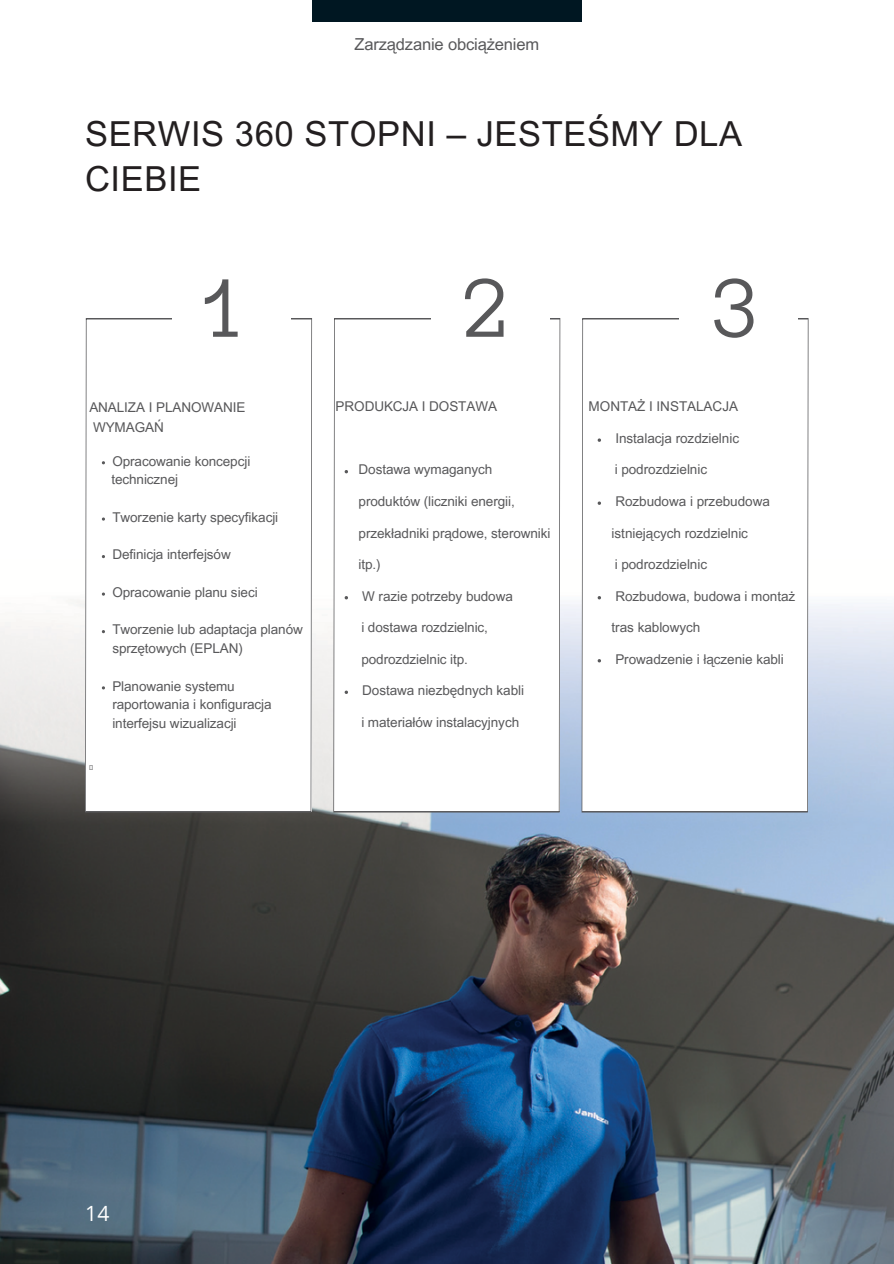
<style>
.page{position:relative;width:894px;height:1264px;background:#fff}
.page>*{position:absolute;margin:0;border:0;box-sizing:border-box;transform-origin:0 0}
.t1{font:90px "Anonymous Pro";color:#58585a}
.t2{font:34.5px/45px "Arial MT Pro";letter-spacing:.015em;color:#231f20}
.t3{font:21px "Open Sans";color:#fff}
.t4{font:16.5px "Arial MT Pro";letter-spacing:-.01em;color:#58585a}
.t5{font:13.5px/18.8px "Arial MT Pro";letter-spacing:-.005em;color:#58585a}
</style>
<div class="page">
<img style="left:0;top:559px;width:893px;height:704px">
<svg style="left:85px;top:318px;width:227px;height:494px"></svg>
<div style="left:173px;top:285px;width:117px;height:95px;background:#fff"></div>
<svg style="left:333px;top:318px;width:227px;height:494px"></svg>
<div style="left:431px;top:285px;width:118px;height:95px;background:#fff"></div>
<div style="left:312px;top:0;width:269px;height:21px;background:#001722"></div>
<svg style="left:581px;top:318px;width:227px;height:494px"></svg>
<div style="left:679px;top:285px;width:118px;height:95px;background:#fff"></div>
<svg style="left:344px;top:470px;width:4px;height:3px"></svg>
<svg style="left:344px;top:596px;width:4px;height:3px"></svg>
<svg style="left:344px;top:690px;width:4px;height:4px"></svg>
<svg style="left:597px;top:438px;width:4px;height:4px"></svg>
<svg style="left:597px;top:501px;width:4px;height:4px"></svg>
<svg style="left:597px;top:596px;width:4px;height:3px"></svg>
<svg style="left:597px;top:659px;width:4px;height:3px"></svg>
<svg style="left:89px;top:764px;width:4px;height:5px"></svg>
<p class="t4" style="left:354px;top:38px;width:186px">Zarządzanie obciążeniem</p>
<p class="t2" style="left:85px;top:116px;width:658px">SERWIS 360 STOPNI – JESTEŚMY DLA<br>CIEBIE</p>
<p class="t1" style="left:205px;top:263px;width:51px">1</p>
<p class="t1" style="left:464px;top:263px;width:51px">2</p>
<p class="t1" style="left:712px;top:263px;width:51px">3</p>
<p class="t5" style="left:89px;top:400px;width:157px">ANALIZA I PLANOWANIE</p>
<h3 class="t5" style="left:93px;top:420px;width:72px">WYMAGAŃ</h3>
<h3 class="t5" style="left:112px;top:453px;width:139px">Opracowanie koncepcji</h3>
<p class="t5" style="left:111px;top:472px;width:68px">technicznej</p>
<h4 class="t5" style="left:112px;top:509px;width:167px">Tworzenie karty specyfikacji</h4>
<p class="t5" style="left:112px;top:547px;width:120px">Definicja interfejsów</p>
<p class="t5" style="left:112px;top:584px;width:147px">Opracowanie planu sieci</p>
<p class="t5" style="left:112px;top:622px;width:192px">Tworzenie lub adaptacja planów sprzętowych (EPLAN)</p>
<p class="t5" style="left:112px;top:678px;width:161px">Planowanie systemu raportowania i konfiguracja interfejsu wizualizacji</p>
<p class="t5" style="left:335px;top:399px;width:163px">PRODUKCJA I DOSTAWA</p>
<h3 class="t5" style="left:358px;top:462px;width:135px">Dostawa wymaganych</h3>
<h3 class="t5" style="left:358px;top:493px;width:158px">produktów (liczniki energii,</h3>
<h3 class="t5" style="left:358px;top:525px;width:193px">przekładniki prądowe, sterowniki</h3>
<h3 class="t5" style="left:358px;top:556px;width:24px">itp.)</h3>
<p class="t5" style="left:362px;top:588px;width:152px">W razie potrzeby budowa</p>
<p class="t5" style="left:361px;top:619px;width:128px">i dostawa rozdzielnic,</p>
<p class="t5" style="left:361px;top:651px;width:108px">podrozdzielnic itp.</p>
<h4 class="t5" style="left:362px;top:682px;width:163px">Dostawa niezbędnych kabli</h4>
<p class="t5" style="left:361px;top:714px;width:159px">i materiałów instalacyjnych</p>
<h4 class="t5" style="left:588px;top:399px;width:151px">MONTAŻ I INSTALACJA</h4>
<h3 class="t5" style="left:615px;top:430px;width:125px">Instalacja rozdzielnic</h3>
<p class="t5" style="left:614px;top:462px;width:94px">i podrozdzielnic</p>
<h4 class="t5" style="left:615px;top:493px;width:156px">Rozbudowa i przebudowa</h4>
<h4 class="t5" style="left:611px;top:525px;width:138px">istniejących rozdzielnic</h4>
<p class="t5" style="left:614px;top:556px;width:94px">i podrozdzielnic</p>
<h4 class="t5" style="left:615px;top:588px;width:181px">Rozbudowa, budowa i montaż</h4>
<h4 class="t5" style="left:611px;top:619px;width:90px">tras kablowych</h4>
<p class="t5" style="left:615px;top:651px;width:170px">Prowadzenie i łączenie kabli</p>
<h1 class="t3" style="left:85px;top:1198px;width:26px">14</h1>
</div>
